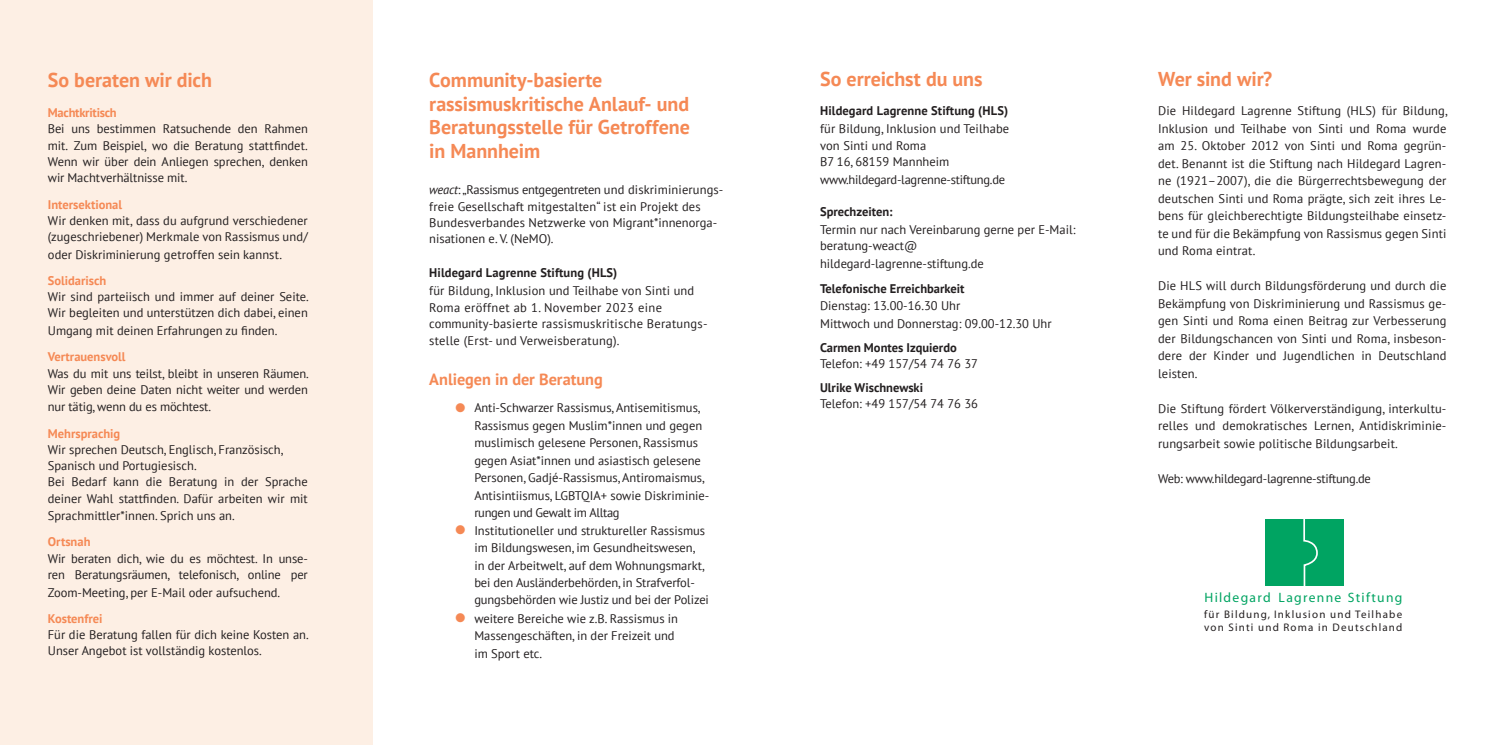
<style>
.page{position:relative;width:1489px;height:745px;background:#fff}
.page>*{position:absolute;margin:0;border:0;box-sizing:border-box;transform-origin:0 0}
.t1{font:700 20px/23.8px "PT Sans";letter-spacing:-.005em;color:#f58955}
.t2{font:700 16.25px "PT Sans";color:#f58955}
.t3{font:13.62px "Myriad";letter-spacing:.095em;color:#00a462}
.t4{font:12.5px/17.5px "PT Sans";color:#231f20}
.t5{font:700 12.5px "PT Sans";color:#231f20}
.t6{font:12.5px/17.5px "PT Sans";letter-spacing:-.02em;color:#231f20}
.t7{font:12.5px/16.2px "PT Sans";letter-spacing:.02em;color:#231f20}
.t8{font:700 12.5px "PT Sans";color:#f58955}
.t9{font:700 12.5px "PT Sans";letter-spacing:-.02em;color:#f58955}
.t10{font:11px/12.9px "Myriad";letter-spacing:.11em;color:#231f20}
.s1{font-style:italic}
.s2{color:#f58955}
</style>
<div class="page">
<div style="left:0;top:0;width:372px;height:744px;background:#fdefe4"></div>
<div style="left:1264px;top:518px;width:79px;height:67px;background:#00a462"></div>
<svg style="left:1302px;top:518px;width:16px;height:68px"></svg>
<h1 class="t1" style="left:48px;top:68px;width:166px">So beraten wir dich</h1>
<p class="t9" style="left:48px;top:104px;width:70px">Machtkritisch</p>
<p class="t4" style="left:48px;top:120px;width:261px;line-height:16.2px;text-align:justify">Bei uns bestimmen Ratsuchende den Rahmen mit. Zum Beispiel, wo die Beratung stattfindet.<br>Wenn wir über dein Anliegen sprechen, denken wir Machtverhältnisse mit.</p>
<p class="t8" style="left:48px;top:196px;width:76px">Intersektional</p>
<p class="t4" style="left:48px;top:212px;width:261px;line-height:16.2px">Wir denken mit, dass du aufgrund verschiedener (zugeschriebener) Merkmale von Rassismus und/</p>
<p class="t4" style="left:48px;top:245px;width:236px">oder Diskriminierung getroffen sein kannst.</p>
<p class="t8" style="left:48px;top:272px;width:60px">Solidarisch</p>
<p class="t4" style="left:48px;top:288px;width:262px;line-height:16.2px">Wir sind parteiisch und immer auf deiner Seite.<br>Wir begleiten und unterstützen dich dabei, einen</p>
<p class="t4" style="left:48px;top:321px;width:231px">Umgang mit deinen Erfahrungen zu finden.</p>
<p class="t8" style="left:48px;top:348px;width:79px">Vertrauensvoll</p>
<p class="t4" style="left:48px;top:364px;width:262px;line-height:16.2px">Was du mit uns teilst, bleibt in unseren Räumen.<br>Wir geben deine Daten nicht weiter und werden</p>
<p class="t4" style="left:48px;top:397px;width:165px">nur tätig, wenn du es möchtest.</p>
<p class="t8" style="left:48px;top:424px;width:74px">Mehrsprachig</p>
<p class="t4" style="left:48px;top:440px;width:261px;line-height:16.2px">Wir sprechen Deutsch, Englisch, Französisch, Spanisch und Portugiesisch.<br>Bei Bedarf kann die Beratung in der Sprache deiner Wahl stattfinden. Dafür arbeiten wir mit</p>
<p class="t4" style="left:48px;top:506px;width:188px">Sprachmittler*innen. Sprich uns an.</p>
<p class="t8" style="left:48px;top:533px;width:44px">Ortsnah</p>
<p class="t4" style="left:48px;top:549px;width:261px;line-height:16.2px">Wir beraten dich, wie du es möchtest. In unse&shy;ren Beratungsräumen, telefonisch, online per</p>
<p class="t4" style="left:48px;top:582px;width:234px">Zoom-Meeting, per E-Mail oder aufsuchend.</p>
<p class="t8" style="left:48px;top:609px;width:56px">Kostenfrei</p>
<p class="t4" style="left:48px;top:625px;width:262px;line-height:16.2px">Für die Beratung fallen für dich keine Kosten an.<br>Unser Angebot ist vollständig kostenlos.</p>
<h1 class="t1" style="left:429px;top:67px;width:262px">Community-basierte rassismuskritische Anlauf- und<br>Beratungsstelle für Getroffene in Mannheim</h1>
<p class="t4" style="left:429px;top:181px;width:295px;line-height:16.2px"><span class="s1">weact</span>: „Rassismus entgegentreten und diskriminierungs&shy;freie Gesellschaft mitgestalten“ ist ein Projekt des Bundesverbandes Netzwerke von Migrant*innenorga&shy;nisationen e. V. (NeMO).</p>
<p class="t5" style="left:429px;top:264px;width:189px">Hildegard Lagrenne Stiftung (HLS)</p>
<p class="t4" style="left:429px;top:281px;width:266px">für Bildung, Inklusion und Teilhabe von Sinti und<br>Roma eröffnet ab 1. November 2023 eine</p>
<p class="t7" style="left:429px;top:315px;width:280px">community-basierte rassismuskritische Beratungs&shy;stelle (Erst- und Verweisberatung).</p>
<h2 class="t2" style="left:429px;top:368px;width:175px">Anliegen in der Beratung</h2>
<p class="t4" style="left:474px;top:398px;width:236px;text-indent:-19px"><span class="s2">●</span> Anti-Schwarzer Rassismus, Antisemitismus, Rassismus gegen Muslim*innen und gegen muslimisch gelesene Personen, Rassismus gegen Asiat*innen und asiastisch gelesene Personen, Gadjé-Rassismus, Antiromaismus, Antisintiismus, LGBTQIA+ sowie Diskriminie&shy;rungen und Gewalt im Alltag</p>
<p class="t4" style="left:474px;top:521px;width:236px;text-indent:-19px"><span class="s2">●</span> Institutioneller und struktureller Rassismus im Bildungswesen, im Gesundheitswesen,<br>in der Arbeitwelt, auf dem Wohnungsmarkt, bei den Ausländerbehörden, in Strafverfol&shy;gungsbehörden wie Justiz und bei der Polizei</p>
<p class="t4" style="left:474px;top:608px;width:205px;text-indent:-19px"><span class="s2">●</span> weitere Bereiche wie z.B. Rassismus in<br>Massengeschäften, in der Freizeit und im Sport etc.</p>
<h1 class="t1" style="left:820px;top:67px;width:164px">So erreichst du uns</h1>
<p class="t5" style="left:820px;top:102px;width:189px">Hildegard Lagrenne Stiftung (HLS)</p>
<p class="t4" style="left:820px;top:119px;width:191px">für Bildung, Inklusion und Teilhabe von Sinti und Roma</p>
<p class="t6" style="left:820px;top:153px;width:186px">B7 16, 68159 Mannheim www.hildegard-lagrenne-stiftung.de</p>
<p class="t5" style="left:820px;top:204px;width:74px">Sprechzeiten:</p>
<p class="t4" style="left:820px;top:221px;width:257px;line-height:16.2px">Termin nur nach Vereinbarung gerne per E-Mail: beratung-weact@</p>
<p class="t4" style="left:820px;top:254px;width:165px">hildegard-lagrenne-stiftung.de</p>
<p class="t5" style="left:820px;top:280px;width:146px">Telefonische Erreichbarkeit</p>
<p class="t4" style="left:820px;top:297px;width:233px">Dienstag: 13.00-16.30 Uhr<br>Mittwoch und Donnerstag: 09.00-12.30 Uhr</p>
<p class="t5" style="left:820px;top:339px;width:138px">Carmen Montes Izquierdo</p>
<p class="t4" style="left:820px;top:354px;width:159px">Telefon: +49 157/54 74 76 37</p>
<p class="t5" style="left:820px;top:379px;width:104px">Ulrike Wischnewski</p>
<p class="t4" style="left:820px;top:394px;width:159px">Telefon: +49 157/54 74 76 36</p>
<h1 class="t1" style="left:1157px;top:67px;width:116px">Wer sind wir?</h1>
<p class="t4" style="left:1157px;top:101px;width:291px;text-align:justify">Die Hildegard Lagrenne Stiftung (HLS) für Bildung, Inklusion und Teilhabe von Sinti und Roma wurde am 25. Oktober 2012 von Sinti und Roma gegrün&shy;det. Benannt ist die Stiftung nach Hildegard Lagren&shy;ne (1921–2007), die die Bürgerrechtsbewegung der deutschen Sinti und Roma prägte, sich zeit ihres Le&shy;bens für gleichberechtigte Bildungsteilhabe einsetz&shy;te und für die Bekämpfung von Rassismus gegen Sinti und Roma eintrat.</p>
<p class="t4" style="left:1157px;top:276px;width:290px;text-align:justify">Die HLS will durch Bildungsförderung und durch die Bekämpfung von Diskriminierung und Rassismus ge&shy;gen Sinti und Roma einen Beitrag zur Verbesserung der Bildungschancen von Sinti und Roma, insbeson&shy;dere der Kinder und Jugendlichen in Deutschland leisten.</p>
<p class="t4" style="left:1157px;top:399px;width:290px;text-align:justify">Die Stiftung fördert Völkerverständigung, interkultu&shy;relles und demokratisches Lernen, Antidiskriminie&shy;rungsarbeit sowie politische Bildungsarbeit.</p>
<p class="t6" style="left:1157px;top:469px;width:214px">Web: www.hildegard-lagrenne-stiftung.de</p>
<p class="t3" style="left:1204px;top:590px;width:199px">Hildegard Lagrenne Stiftung</p>
<p class="t10" style="left:1203px;top:607px;width:200px">für Bildung, Inklusion und Teilhabe von Sinti und Roma in Deutschland</p>
</div>
